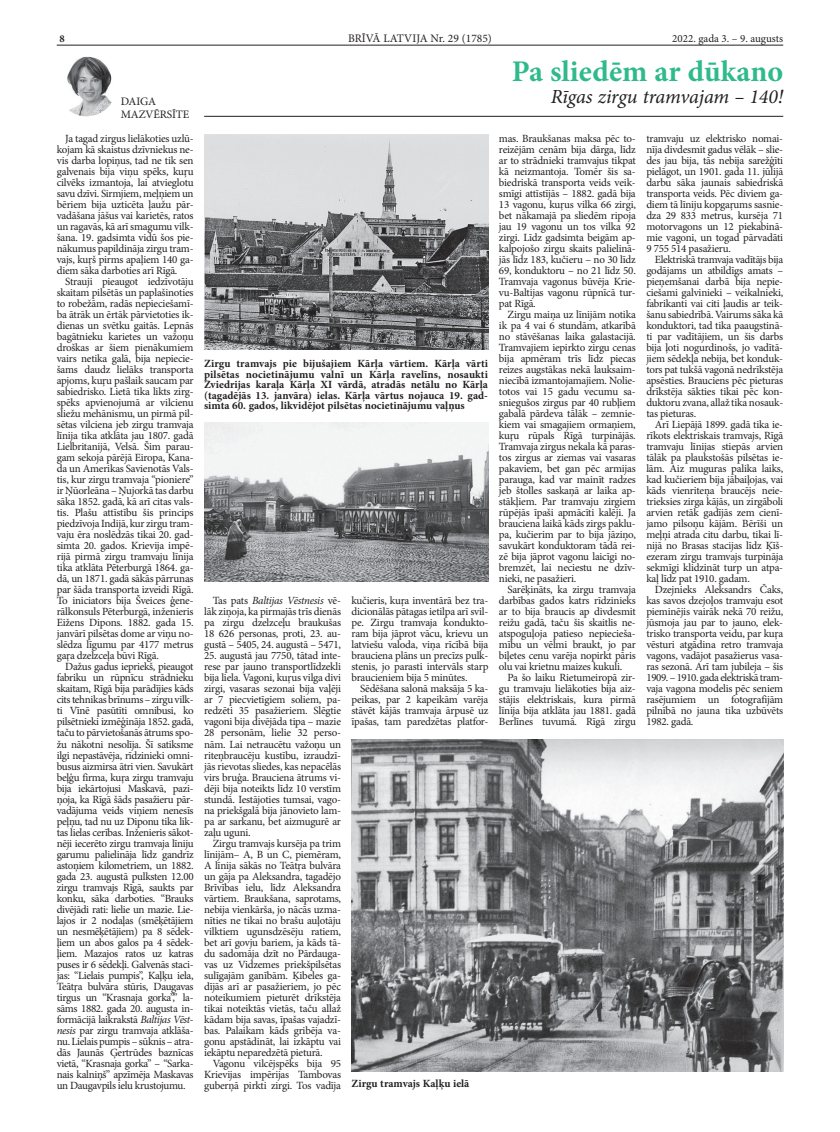
<style>
.page{position:relative;width:840px;height:1132px;background:#fff}
.page>*{position:absolute;margin:0;border:0;box-sizing:border-box;transform-origin:0 0}
.t1{font:700 30px "Minion Pro";color:#2fba8c}
.t2{font:italic 20px "Minion Pro";letter-spacing:-.01em;color:#231f20}
.t3{font:11.5px "Minion Pro";color:#231f20}
.t4{font:11.4px/13px "Minion Pro";letter-spacing:-.01em;color:#231f20}
.t5{font:11px/11px "Minion Pro";letter-spacing:-.02em;color:#231f20}
.t6{font:700 11px/10.5px "Minion Pro";color:#231f20;text-align:justify}
.t7{font:11px "Minion Pro";color:#231f20}
.t8{font:700 10.5px "Minion Pro";color:#231f20}
.s1{font-style:italic}
</style>
<div class="page">
<hr style="left:57px;top:45px;width:725px;height:1px;background:#231f20">
<img style="left:57px;top:57px;width:59px;height:59px;border-radius:30px">
<hr style="left:204px;top:116px;width:578px;height:1px;background:#231f20">
<img style="left:351px;top:739px;width:431px;height:332px">
<img style="left:204px;top:135px;width:284px;height:214px">
<img style="left:204px;top:422px;width:284px;height:159px">
<p class="t8" style="left:60px;top:31px;width:7px">8</p>
<p class="t3" style="left:348px;top:30px;width:145px">BRĪVĀ LATVIJA Nr. 29 (1785)</p>
<p class="t7" style="left:672px;top:31px;width:112px">2022. gada 3. – 9. augusts</p>
<p class="t4" style="left:121px;top:94px;width:70px">DAIGA<br>MAZVĒRSĪTE</p>
<p class="t5" style="left:57px;top:133px;width:138px;text-indent:9px">Ja tagad zirgus lielākoties uzlū&shy;kojam kā skaistus dzīvniekus ne-- vis darba lopiņus, tad ne tik sen galvenais bija viņu spēks, kuŗu cilvēks izmantoja, lai atvieglotu savu dzīvi. Sirmjiem, meļņiem un bēriem bija uzticēta ļaužu pār&shy;vadāšana jāšus vai karietēs, ratos un ragavās, kā arī smagumu vilk&shy;šana. 19. gadsimta vidū šos pie&shy;nākumus papildināja zirgu tram&shy;vajs, kuŗš pirms apaļiem 140 ga-- diem sāka darboties arī Rīgā.</p>
<p class="t5" style="left:57px;top:276px;width:138px;text-indent:9px">Strauji pieaugot iedzīvotāju skaitam pilsētās un paplašinoties to robežām, radās nepieciešamī&shy;ba ātrāk un ērtāk pārvietoties ik-- dienas un svētku gaitās. Lepnās bagātnieku karietes un važoņu droškas ar šiem pienākumiem vairs netika galā, bija nepiecie&shy;šams daudz lielāks transporta apjoms, kuŗu pašlaik saucam par sabiedrisko. Lietā tika likts zirg&shy;spēks apvienojumā ar vilcienu sliežu mehānismu, un pirmā pil&shy;sētas vilciena jeb zirgu tramvaja līnija tika atklāta jau 1807. gadā<br>Lielbritanijā, Velsā. Šim parau&shy;gam sekoja pārējā Eiropa, Kana&shy;da un Amerikas Savienotās Vals&shy;tis, kur zirgu tramvaja “pioniere” ir Ņūorleāna – Ņujorkā tas darbu sāka 1852. gadā, kā arī citas vals&shy;tis. Plašu attīstību šis princips piedzīvoja Indijā, kur zirgu tram&shy;vaju ēra noslēdzās tikai 20. gad&shy;simta 20. gados. Krievija impē&shy;rijā pirmā zirgu tramvaju līnija tika atklāta Pēterburgā 1864. ga-- dā, un 1871. gadā sākās pārrunas par šāda transporta izveidi Rīgā.<br>To iniciators bija Šveices ģene&shy;rālkonsuls Pēterburgā, inženieris<br>Eižens Dipons. 1882. gada 15. janvārī pilsētas dome ar viņu no-- slēdza līgumu par 4177 metrus gaŗa dzelzceļa būvi Rīgā.</p>
<p class="t5" style="left:57px;top:661px;width:138px;text-indent:9px">Dažus gadus iepriekš, pieaugot fabriku un rūpnīcu strādnieku skaitam, Rīgā bija parādījies kāds cits tehnikas brīnums – zirgu vilk&shy;ti Vīnē pasūtīti omnibusi, ko pilsētnieki izmēģināja 1852. gadā, taču to pārvietošanās ātrums spo&shy;žu nākotni nesolīja. Šī satiksme ilgi nepastāvēja, rīdzinieki omni&shy;busus aizmirsa ātri vien. Savukārt beļģu firma, kuŗa zirgu tramvaju bija iekārtojusi Maskavā, pazi&shy;ņoja, ka Rīgā šāds pasažieru pār&shy;vadājuma veids viņiem nenesīs peļņu, tad nu uz Diponu tika lik&shy;tas lielas cerības. Inženieris sākot&shy;nēji iecerēto zirgu tramvaja līniju garumu palielināja līdz gandrīz astoņiem kilometriem, un 1882. gada 23. augustā pulksten 12.00 zirgu tramvajs Rīgā, saukts par konku, sāka darboties. “Brauks divējādi rati: lielie un mazie. Lie&shy;lajos ir 2 nodaļas (smēķētājiem un nesmēķētājiem) pa 8 sēdek&shy;ļiem un abos galos pa 4 sēdek&shy;ļiem. Mazajos ratos uz katras puses ir 6 sēdekļi. Galvenās staci&shy;jas: “Lielais pumpis”, Kaļķu iela, Teātŗa bulvāra stūris, Daugavas tirgus un “Krasnaja gorka”,” la-- sāms 1882. gada 20. augusta in-- formācijā laikrakstā <span class="s1">Baltijas Vēst&shy;nesis</span> par zirgu tramvaja atklāša&shy;nu. Lielais pumpis – sūknis – atra&shy;dās Jaunās Ģertrūdes baznīcas vietā, “Krasnaja gorka” – “Sarka&shy;nais kalniņš” apzīmēja Maskavas un Daugavpils ielu krustojumu.</p>
<h1 class="t1" style="left:511px;top:50px;width:273px">Pa sliedēm ar dūkano</h1>
<h2 class="t2" style="left:550px;top:83px;width:234px">Rīgas zirgu tramvajam – 140!</h2>
<p class="t6" style="left:204px;top:358px;width:285px">Zirgu tramvajs pie bijušajiem Kārļa vārtiem. Kārļa vārti pilsētas nocietinājumu valnī un Kārļa ravelīns, nosaukti Zviedrijas karaļa Kārļa XI vārdā, atradās netālu no Kārļa (tagadējās 13. janvāra) ielas. Kārļa vārtus nojauca 19. gad&shy;simta 60. gados, likvidējot pilsētas nocietinājumu vaļņus</p>
<p class="t5" style="left:204px;top:595px;width:138px;text-indent:9px">Tas pats <span class="s1">Baltijas Vēstnesis</span> vē&shy;lāk ziņoja, ka pirmajās trīs dienās pa zirgu dzelzceļu braukušas<br>18 626 personas, proti, 23. au-- gustā – 5405, 24. augustā – 5471,</p>
<p class="t5" style="left:204px;top:650px;width:138px">25. augustā jau 7750, tātad inte&shy;rese par jauno transportlīdzekli bija liela. Vagoni, kuŗus vilga divi zirgi, vasaras sezonai bija vaļēji ar 7 piecvietīgiem soliem, pa-- redzēti 35 pasažieriem. Slēgtie vagoni bija divējāda tipa – mazie<br>28 personām, lielie 32 perso&shy;nām. Lai netraucētu važoņu un riteņbraucēju kustību, izraudzī&shy;jās rievotas sliedes, kas nepacēlās virs bruģa. Brauciena ātrums vi-- dēji bija noteikts līdz 10 verstīm stundā. Iestājoties tumsai, vago&shy;na priekšgalā bija jānovieto lam&shy;pa ar sarkanu, bet aizmugurē ar zaļu uguni.</p>
<p class="t5" style="left:204px;top:837px;width:138px;text-indent:9px">Zirgu tramvajs kursēja pa trim līnijām– A, B un C, piemēram,<br>A līnija sākās no Teātŗa bulvāra un gāja pa Aleksandra, tagadējo<br>Brīvības ielu, līdz Aleksandra vārtiem. Braukšana, saprotams, nebija vienkārša, jo nācās uzma&shy;nīties ne tikai no brašu auļotāju vilktiem ugunsdzēsēju ratiem, bet arī govju bariem, ja kāds tā&shy;du sadomāja dzīt no Pārdauga&shy;vas uz Vidzemes priekšpilsētas sulīgajām ganībām. Ķibeles ga-- dījās arī ar pasažieriem, jo pēc noteikumiem pieturēt drīkstēja tikai noteiktās vietās, taču allaž kādam bija savas, īpašas vajadzī&shy;bas. Palaikam kāds gribēja va-- gonu apstādināt, lai izkāptu vai iekāptu neparedzētā pieturā.</p>
<p class="t5" style="left:204px;top:1057px;width:138px;text-align:justify;text-indent:9px">Vagonu vilcējspēks bija 95<br>Krievijas impērijas Tambovas guberņā pirkti zirgi. Tos vadīja</p>
<p class="t5" style="left:351px;top:595px;width:138px;text-align:justify">kučieris, kuŗa inventārā bez tra&shy;dicionālās pātagas ietilpa arī svil&shy;pe. Zirgu tramvaja kondukto&shy;ram bija jāprot vācu, krievu un latviešu valoda, viņa rīcībā bija brauciena plāns un precīzs pulk&shy;stenis, jo parasti intervāls starp braucieniem bija 5 minūtes.</p>
<p class="t5" style="left:351px;top:683px;width:138px;text-align:center">Sēdēšana salonā maksāja 5 ka-- peikas, par 2 kapeikām varēja stāvēt kājās tramvaja ārpusē uz īpašas, tam paredzētas platfor-</p>
<p class="t6" style="left:351px;top:1077px;width:119px">Zirgu tramvajs Kaļķu ielā</p>
<p class="t5" style="left:498px;top:133px;width:138px">mas. Braukšanas maksa pēc to-- reizējām cenām bija dārga, līdz ar to strādnieki tramvajus tikpat kā neizmantoja. Tomēr šis sa-- biedriskā transporta veids veik&shy;smīgi attīstījās – 1882. gadā bija<br>13 vagonu, kuŗus vilka 66 zirgi, bet nākamajā pa sliedēm ripoja jau 19 vagonu un tos vilka 92 zirgi. Līdz gadsimta beigām ap-- kalpojošo zirgu skaits palielinā&shy;jās līdz 183, kučieru – no 30 līdz<br>69, konduktoru – no 21 līdz 50.<br>Tramvaja vagonus būvēja Krie&shy;vu-Baltijas vagonu rūpnīcā tur&shy;pat Rīgā.</p>
<p class="t5" style="left:498px;top:309px;width:138px;text-indent:9px">Zirgu maiņa uz līnijām notika ik pa 4 vai 6 stundām, atkarībā no stāvēšanas laika galastacijā.<br>Tramvajiem iepirkto zirgu cenas bija apmēram trīs līdz piecas reizes augstākas nekā lauksaim&shy;niecībā izmantojamajiem. Nolie&shy;totos vai 15 gadu vecumu sa-- sniegušos zirgus par 40 rubļiem gabalā pārdeva tālāk – zemnie&shy;kiem vai smagajiem ormaņiem, kuŗu rūpals Rīgā turpinājās.<br>Tramvaja zirgus nekala kā paras&shy;tos zirgus ar ziemas vai vasaras pakaviem, bet gan pēc armijas parauga, kad var mainīt radzes jeb štolles saskaņā ar laika ap-- stākļiem. Par tramvaju zirgiem rūpējās īpaši apmācīti kalēji. Ja brauciena laikā kāds zirgs paklu&shy;pa, kučierim par to bija jāziņo, savukārt konduktoram tādā rei&shy;zē bija jāprot vagonu laicīgi no-- bremzēt, lai neciestu ne dzīv&shy;nieki, ne pasažieri.</p>
<p class="t5" style="left:498px;top:584px;width:138px;text-indent:9px">Sarēķināts, ka zirgu tramvaja darbības gados katrs rīdzinieks ar to bija braucis ap divdesmit reižu gadā, taču šis skaitlis ne-- atspoguļoja patieso nepiecieša&shy;mību un vēlmi braukt, jo par biļetes cenu varēja nopirkt pāris olu vai krietnu maizes kukuli.</p>
<p class="t5" style="left:498px;top:672px;width:138px;text-align:justify;text-indent:9px">Pa šo laiku Rietumeiropā zir&shy;gu tramvaju lielākoties bija aiz&shy;stājis elektriskais, kura pirmā līnija bija atklāta jau 1881. gadā Berlīnes tuvumā. Rīgā zirgu</p>
<p class="t5" style="left:646px;top:133px;width:138px">tramvaju uz elektrisko nomai&shy;nīja divdesmit gadus vēlāk – slie&shy;des jau bija, tās nebija sarežģīti pielāgot, un 1901. gada 11. jūlijā darbu sāka jaunais sabiedriskā transporta veids. Pēc diviem ga-- diem tā līniju kopgaŗums sasnie&shy;dza 29 833 metrus, kursēja 71 motorvagons un 12 piekabinā&shy;mie vagoni, un togad pārvadāti<br>9 755 514 pasažieru.</p>
<p class="t5" style="left:646px;top:254px;width:138px;text-align:justify;text-indent:9px">Elektriskā tramvaja vadītājs bija godājams un atbildīgs amats – pieņemšanai darbā bija nepie&shy;ciešami galvinieki – veikalnieki, fabrikanti vai citi ļaudis ar teik&shy;šanu sabiedrībā. Vairums sāka kā konduktori, tad tika paaugstinā&shy;ti par vadītājiem, un šis darbs bija ļoti nogurdinošs, jo vadītā&shy;jiem sēdekļa nebija, bet konduk&shy;tors pat tukšā vagonā nedrīkstēja apsēsties. Brauciens pēc pieturas drīkstēja sākties tikai pēc kon&shy;duktoru zvana, allaž tika nosauk&shy;tas pieturas.</p>
<p class="t5" style="left:646px;top:419px;width:138px;text-indent:9px">Arī Liepājā 1899. gadā tika ie-- rīkots elektriskais tramvajs, Rīgā tramvaju līnijas stiepās arvien tālāk pa plaukstošās pilsētas ie-- lām. Aiz muguras palika laiks, kad kučieriem bija jābaiļojas, vai kāds vienriteņa braucējs neie&shy;trieksies zirga kājās, un zirgāboli arvien retāk gadījās zem cienī&shy;jamo pilsoņu kājām. Bērīši un meļņi atrada citu darbu, tikai lī-- nijā no Brasas stacijas līdz Ķīš&shy;ezeram zirgu tramvajs turpināja sekmīgi klidzināt turp un atpa&shy;kaļ līdz pat 1910. gadam.</p>
<p class="t5" style="left:646px;top:584px;width:138px;text-align:justify;text-indent:9px">Dzejnieks Aleksandrs Čaks, kas savos dzejoļos tramvaju esot pieminējis vairāk nekā 70 reižu, jūsmoja jau par to jauno, elek&shy;trisko transporta veidu, par kuŗa vēsturi atgādina retro tramvaja vagons, vadājot pasažierus vasa&shy;ras sezonā. Arī tam jubileja – šis 1909. – 1910. gada elektriskā tram&shy;vaja vagona modelis pēc seniem rasējumiem un fotografijām pilnībā no jauna tika uzbūvēts 1982. gadā.</p>
</div>
